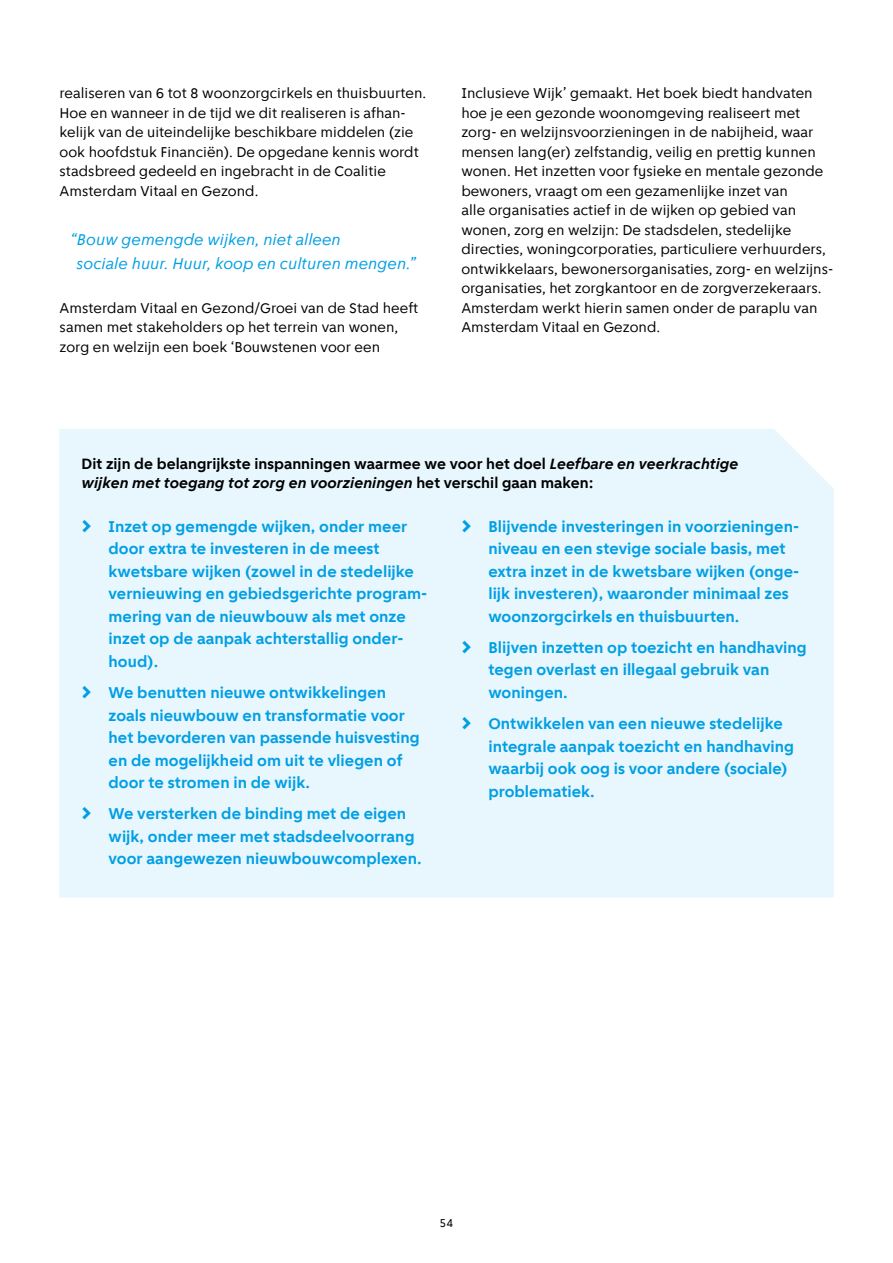
<style>
.page{position:relative;width:893px;height:1263px;background:#fff}
.page>*{position:absolute;margin:0;border:0;box-sizing:border-box;transform-origin:0 0}
.t1{font:700 16.5px/22.5px "Amsterdam Sans";color:#009fe3}
.quotte-2{font:italic 16.5px/24px "Amsterdam Sans";color:#009fe3}
.subparagraafkopje{font:700 15.75px/19.5px "Amsterdam Sans";color:#000}
.platte_tekst{font:15px/19.5px "Amsterdam Sans";color:#000}
.t2{font:12px "Amsterdam Sans";color:#000}
.s1{font-style:italic}
.s2{font-family:"ASD Signfont Next";font-weight:400}
</style>
<div class="page">
<div style="left:59px;top:429px;width:775px;height:468px;background:#e8f6fe"></div>
<p class="platte_tekst" style="left:60px;top:83px;width:368px">realiseren van 6 tot 8 woonzorgcirkels en thuisbuurten.<br>Hoe en wanneer in de tijd we dit realiseren is afhan&shy;kelijk van de uiteindelijke beschikbare middelen (zie ook hoofdstuk Financiën). De opgedane kennis wordt stadsbreed gedeeld en ingebracht in de Coalitie Amsterdam Vitaal en Gezond.</p>
<p class="quotte-2" style="left:77px;top:228px;width:341px;text-indent:-6px">“Bouw gemengde wijken, niet alleen<br>sociale huur. Huur, koop en culturen mengen.”</p>
<p class="platte_tekst" style="left:60px;top:298px;width:360px">Amsterdam Vitaal en Gezond/Groei van de Stad heeft samen met stakeholders op het terrein van wonen, zorg en welzijn een boek ‘Bouwstenen voor een</p>
<p class="platte_tekst" style="left:461px;top:83px;width:372px">Inclusieve Wijk’ gemaakt. Het boek biedt handvaten hoe je een gezonde woonomgeving realiseert met zorg- en welzijnsvoorzieningen in de nabijheid, waar mensen lang(er) zelfstandig, veilig en prettig kunnen wonen. Het inzetten voor fysieke en mentale gezonde bewoners, vraagt om een gezamenlijke inzet van<br>alle organisaties actief in de wijken op gebied van wonen, zorg en welzijn: De stadsdelen, stedelijke directies, woningcorporaties, particuliere verhuurders, ontwikkelaars, bewonersorganisaties, zorg- en welzijns&shy;organisaties, het zorgkantoor en de zorgverzekeraars.<br>Amsterdam werkt hierin samen onder de paraplu van Amsterdam Vitaal en Gezond.</p>
<p class="subparagraafkopje" style="left:82px;top:454px;width:658px">Dit zijn de belangrijkste inspanningen waarmee we voor het doel <span class="s1">Leefbare en veerkrachtige wijken met toegang tot zorg en voorzieningen</span> het verschil gaan maken:</p>
<p class="t1" style="left:109px;top:515px;width:320px;text-indent:-27px"><span class="s2">›</span> Inzet op gemengde wijken, onder meer door extra te investeren in de meest kwetsbare wijken (zowel in de stedelijke vernieuwing en gebiedsgerichte program&shy;mering van de nieuwbouw als met onze inzet op de aanpak achterstallig onder&shy;houd).</p>
<p class="t1" style="left:109px;top:681px;width:313px;text-indent:-27px"><span class="s2">›</span> We benutten nieuwe ontwikkelingen zoals nieuwbouw en transformatie voor het bevorderen van passende huisvesting en de mogelijkheid om uit te vliegen of door te stromen in de wijk.</p>
<p class="t1" style="left:109px;top:802px;width:314px;text-indent:-27px"><span class="s2">›</span> We versterken de binding met de eigen wijk, onder meer met stadsdeelvoorrang voor aangewezen nieuwbouwcomplexen.</p>
<p class="t1" style="left:488px;top:515px;width:313px;text-indent:-27px"><span class="s2">›</span> Blijvende investeringen in voorzieningen&shy;niveau en een stevige sociale basis, met extra inzet in de kwetsbare wijken (onge&shy;lijk investeren), waaronder minimaal zes woonzorgcirkels en thuisbuurten.</p>
<p class="t1" style="left:488px;top:636px;width:320px;text-indent:-27px"><span class="s2">›</span> Blijven inzetten op toezicht en handhaving tegen overlast en illegaal gebruik van woningen.</p>
<p class="t1" style="left:488px;top:712px;width:307px;text-indent:-27px"><span class="s2">›</span> Ontwikkelen van een nieuwe stedelijke integrale aanpak toezicht en handhaving waarbij ook oog is voor andere (sociale) problematiek.</p>
<p class="t2" style="left:440px;top:1216px;width:15px">54</p>
</div>
